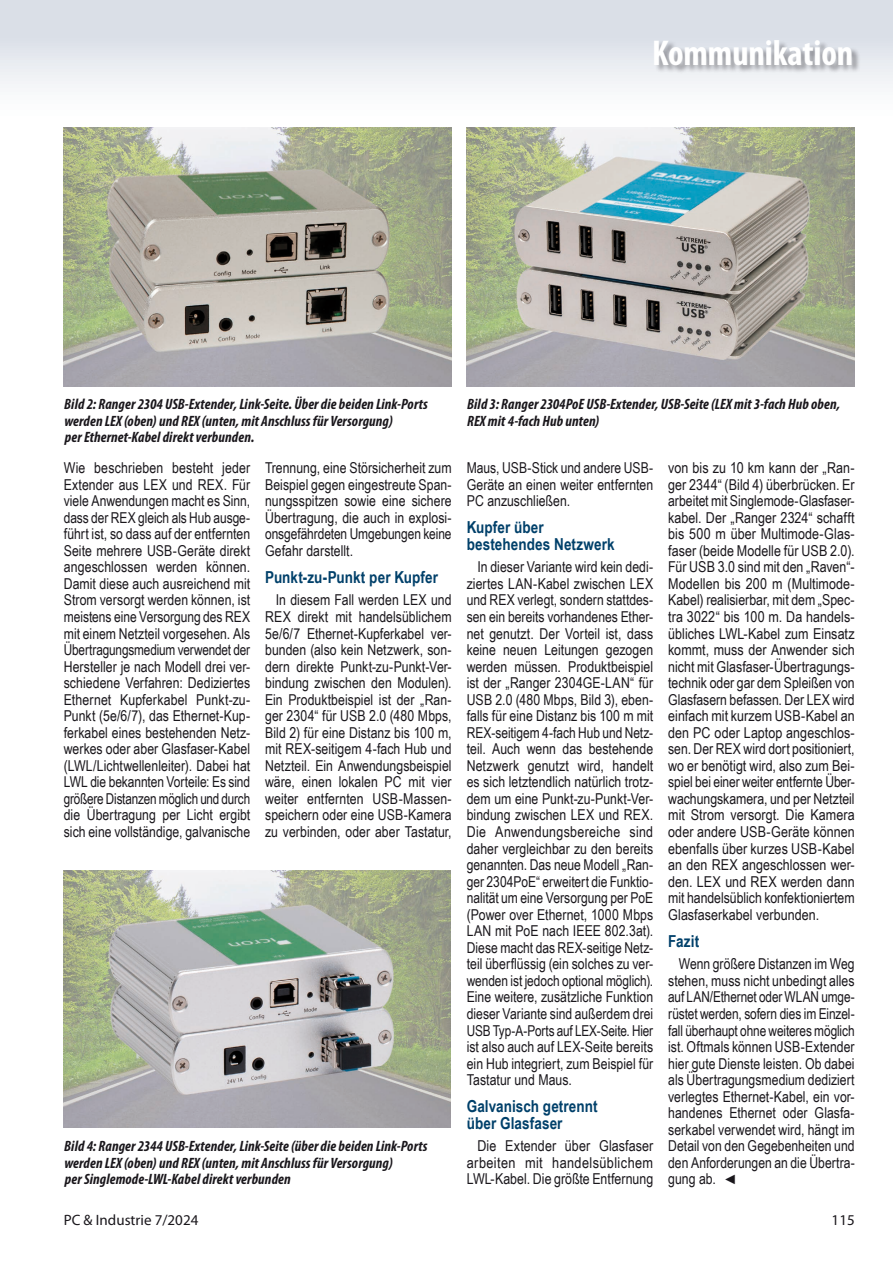
<style>
.page{position:relative;width:893px;height:1263px;background:#fff}
.page>*{position:absolute;margin:0;border:0;box-sizing:border-box;transform-origin:0 0}
.t1{font:700 condensed 36px "Myriad Pro";letter-spacing:-.005em;color:#fff}
.t2{font:700 16.5px/16.5px "Arial Narrow";letter-spacing:.005em;color:#00406a}
.t3{font:15px/16.5px "Arial Narrow";color:#1a171c;text-align:justify}
.t4{font:italic 700 condensed 15px/16.5px "Myriad Pro";letter-spacing:.005em;color:#1a171c}
.t5{font:15px "Myriad Pro";color:#1a171c}
.s1{font-family:"Arial";font-style:italic;font-size:13.5px}
</style>
<div class="page">
<div style="left:0;top:0;width:893px;height:128px;background:linear-gradient(to bottom,#d2d8e2,#fff)"></div>
<img style="left:64px;top:128px;width:388px;height:258px">
<img style="left:467px;top:128px;width:388px;height:258px">
<img style="left:64px;top:870px;width:386px;height:258px">
<div style="left:654px;top:41px;width:206px;height:33px;background:#1a171c;opacity:.4"></div>
<h1 class="t1" style="left:652px;top:30px;width:203px">Kommunikation</h1>
<p class="t4" style="left:64px;top:395px;width:365px">Bild 2: Ranger 2304 USB-Extender, Link-Seite. Über die beiden Link-Ports werden LEX (oben) und REX (unten, mit Anschluss für Versorgung)<br>per Ethernet-Kabel direkt verbunden.</p>
<p class="t3" style="left:64px;top:459px;width:188px">Wie beschrieben besteht jeder Extender aus LEX und REX. Für viele Anwendungen macht es Sinn, dass der REX gleich als Hub ausge&shy;führt ist, so dass auf der entfernten Seite mehrere USB-Geräte direkt angeschlossen werden können.<br>Damit diese auch ausreichend mit Strom versorgt werden können, ist meistens eine Versorgung des REX mit einem Netzteil vorgesehen. Als Übertragungsmedium verwendet der Hersteller je nach Modell drei ver&shy;schiedene Verfahren: Dediziertes Ethernet Kupferkabel Punkt-zu-Punkt (5e/6/7), das Ethernet-Kup&shy;ferkabel eines bestehenden Netz&shy;werkes oder aber Glasfaser-Kabel (LWL/Lichtwellenleiter). Dabei hat LWL die bekannten Vorteile: Es sind größere Distanzen möglich und durch die Übertragung per Licht ergibt sich eine vollständige, galvanische</p>
<p class="t3" style="left:265px;top:459px;width:188px">Trennung, eine Störsicherheit zum Beispiel gegen eingestreute Span&shy;nungsspitzen sowie eine sichere Übertragung, die auch in explosi&shy;onsgefährdeten Umgebungen keine Gefahr darstellt.</p>
<p class="t2" style="left:265px;top:568px;width:174px">Punkt-zu-Punkt per Kupfer</p>
<p class="t3" style="left:265px;top:591px;width:188px;text-indent:11px">In diesem Fall werden LEX und REX direkt mit handelsüblichem 5e/6/7 Ethernet-Kupferkabel ver&shy;bunden (also kein Netzwerk, son&shy;dern direkte Punkt-zu-Punkt-Ver&shy;bindung zwischen den Modulen).<br>Ein Produktbeispiel ist der „Ran&shy;ger 2304“ für USB 2.0 (480 Mbps, Bild 2) für eine Distanz bis 100 m, mit REX-seitigem 4-fach Hub und Netzteil. Ein Anwendungsbeispiel wäre, einen lokalen PC mit vier weiter entfernten USB-Massen&shy;speichern oder eine USB-Kamera zu verbinden, oder aber Tastatur,</p>
<p class="t4" style="left:64px;top:1138px;width:365px">Bild 4: Ranger 2344 USB-Extender, Link-Seite (über die beiden Link-Ports werden LEX (oben) und REX (unten, mit Anschluss für Versorgung)<br>per Singlemode-LWL-Kabel direkt verbunden</p>
<p class="t4" style="left:467px;top:396px;width:374px">Bild 3: Ranger 2304PoE USB-Extender, USB-Seite (LEX mit 3-fach Hub oben,<br>REX mit 4-fach Hub unten)</p>
<p class="t3" style="left:467px;top:459px;width:188px">Maus, USB-Stick und andere USB-Geräte an einen weiter entfernten PC anzuschließen.</p>
<p class="t2" style="left:467px;top:518px;width:149px">Kupfer über bestehendes Netzwerk</p>
<p class="t3" style="left:467px;top:558px;width:188px;text-indent:11px">In dieser Variante wird kein dedi&shy;ziertes LAN-Kabel zwischen LEX und REX verlegt, sondern stattdes&shy;sen ein bereits vorhandenes Ether&shy;net genutzt. Der Vorteil ist, dass keine neuen Leitungen gezogen werden müssen. Produktbeispiel ist der „Ranger 2304GE-LAN“ für USB 2.0 (480 Mbps, Bild 3), eben&shy;falls für eine Distanz bis 100 m mit REX-seitigem 4-fach Hub und Netz&shy;teil. Auch wenn das bestehende Netzwerk genutzt wird, handelt es sich letztendlich natürlich trotz&shy;dem um eine Punkt-zu-Punkt-Ver&shy;bindung zwischen LEX und REX.<br>Die Anwendungsbereiche sind daher vergleichbar zu den bereits genannten. Das neue Modell „Ran&shy;ger 2304PoE“ erweitert die Funktio&shy;nalität um eine Versorgung per PoE (Power over Ethernet, 1000 Mbps LAN mit PoE nach IEEE 802.3at).<br>Diese macht das REX-seitige Netz&shy;teil überflüssig (ein solches zu ver&shy;wenden ist jedoch optional möglich).<br>Eine weitere, zusätzliche Funktion dieser Variante sind außerdem drei USB Typ-A-Ports auf LEX-Seite. Hier ist also auch auf LEX-Seite bereits ein Hub integriert, zum Beispiel für Tastatur und Maus.</p>
<p class="t2" style="left:467px;top:1097px;width:132px">Galvanisch getrennt über Glasfaser</p>
<p class="t3" style="left:467px;top:1137px;width:188px;text-indent:11px">Die Extender über Glasfaser arbeiten mit handelsüblichem LWL-Kabel. Die größte Entfernung</p>
<p class="t3" style="left:668px;top:459px;width:188px">von bis zu 10 km kann der „Ran&shy;ger 2344“ (Bild 4) überbrücken. Er arbeitet mit Singlemode-Glasfaser&shy;kabel. Der „Ranger 2324“ schafft bis 500 m über Multimode-Glas&shy;faser (beide Modelle für USB 2.0).<br>Für USB 3.0 sind mit den „Raven“- Modellen bis 200 m (Multimode-Kabel) realisierbar, mit dem „Spec&shy;tra 3022“ bis 100 m. Da handels&shy;übliches LWL-Kabel zum Einsatz kommt, muss der Anwender sich nicht mit Glasfaser-Übertragungs&shy;technik oder gar dem Spleißen von Glasfasern befassen. Der LEX wird einfach mit kurzem USB-Kabel an den PC oder Laptop angeschlos&shy;sen. Der REX wird dort positioniert, wo er benötigt wird, also zum Bei&shy;spiel bei einer weiter entfernte Über&shy;wachungskamera, und per Netzteil mit Strom versorgt. Die Kamera oder andere USB-Geräte können ebenfalls über kurzes USB-Kabel an den REX angeschlossen wer&shy;den. LEX und REX werden dann mit handelsüblich konfektioniertem Glasfaserkabel verbunden.</p>
<p class="t2" style="left:668px;top:932px;width:33px">Fazit</p>
<p class="t3" style="left:668px;top:955px;width:188px;text-indent:11px">Wenn größere Distanzen im Weg stehen, muss nicht unbedingt alles auf LAN/Ethernet oder WLAN umge&shy;rüstet werden, sofern dies im Einzel&shy;fall überhaupt ohne weiteres möglich ist. Oftmals können USB-Extender hier gute Dienste leisten. Ob dabei als Übertragungsmedium dediziert verlegtes Ethernet-Kabel, ein vor&shy;handenes Ethernet oder Glasfa&shy;serkabel verwendet wird, hängt im Detail von den Gegebenheiten und den Anforderungen an die Übertra&shy;gung ab. <span class="s1">◄</span></p>
<p class="t5" style="left:64px;top:1210px;width:136px">PC &amp; Industrie 7/2024</p>
<p class="t5" style="left:832px;top:1210px;width:25px">115</p>
</div>
